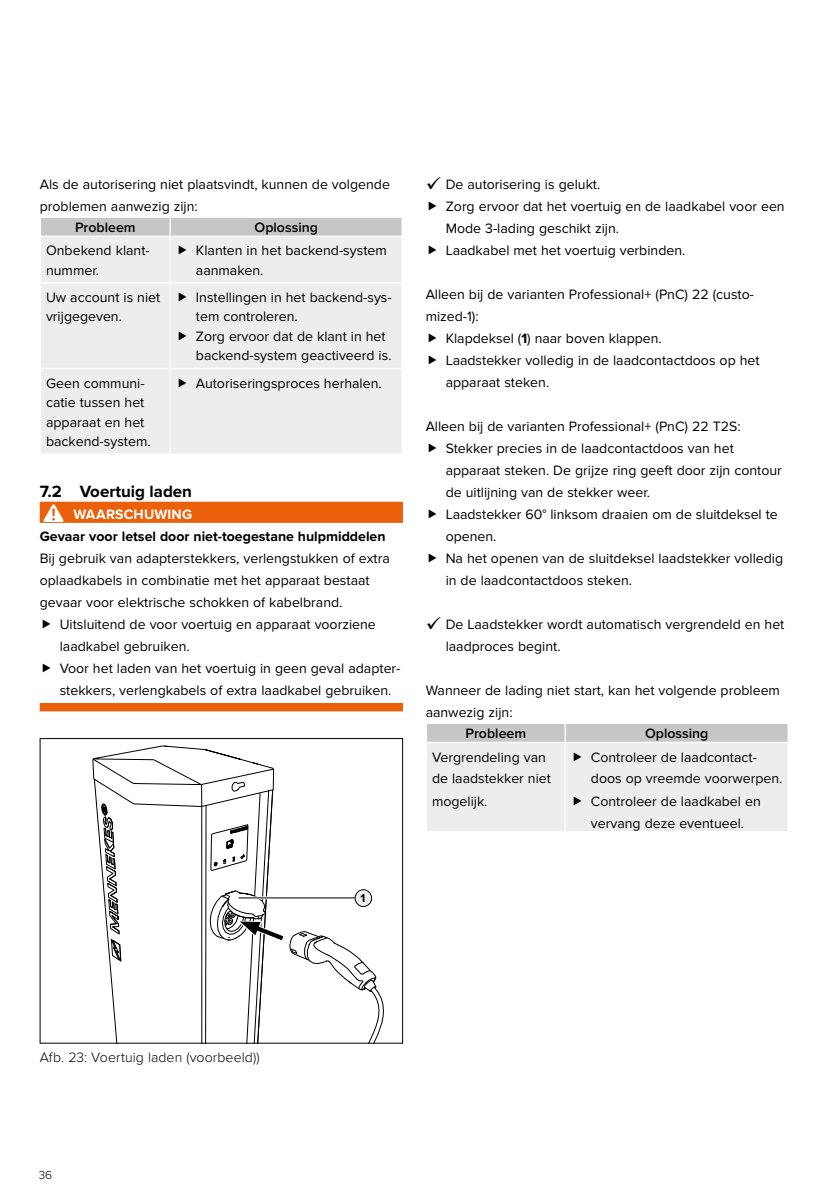
<style>
.page{position:relative;width:840px;height:1191px;background:#fff}
.page>*{position:absolute;margin:0;border:0;box-sizing:border-box;transform-origin:0 0}
.t1{font:700 17px "Proxima Nova";color:#000}
.t2{font:14px/22px "Proxima Nova";color:#000}
.t3{font:700 14px "Proxima Nova";color:#000}
.t4{font:600 14px "Proxima Nova";color:#000}
.t5{font:300 14px "Proxima Nova";letter-spacing:.005em;color:#000}
.t6{font:700 14px "Proxima Nova";letter-spacing:.01em;color:#fff}
.t7{font:300 12px "Proxima Nova";color:#000}
.t8{font:700 12px "Proxima Nova";color:#000}
.s1{font-weight:700}
</style>
<div class="page">
<div style="left:40px;top:502px;width:363px;height:21px;background:#eb600a"></div>
<div style="left:40px;top:703px;width:363px;height:8px;background:#eb600a"></div>
<div style="left:41px;top:237px;width:360px;height:216px;background:#ededed"></div>
<hr style="left:40px;top:368px;width:130px;height:1px;background:#fff">
<hr style="left:40px;top:282px;width:130px;height:1px;background:#fff">
<div style="left:41px;top:218px;width:361px;height:18px;background:#c6c6c6"></div>
<hr style="left:170px;top:235px;width:233px;height:2px;background:#fff">
<hr style="left:169px;top:237px;width:2px;height:45px;background:#fff">
<hr style="left:170px;top:282px;width:233px;height:1px;background:#fff">
<hr style="left:169px;top:283px;width:2px;height:85px;background:#fff">
<hr style="left:170px;top:368px;width:233px;height:1px;background:#fff">
<hr style="left:169px;top:369px;width:2px;height:84px;background:#fff">
<svg style="left:91px;top:745px;width:297px;height:298px"></svg>
<svg style="left:427px;top:724px;width:361px;height:107px;background:#e6e6e6"></svg>
<svg style="left:179px;top:246px;width:7px;height:9px"></svg>
<svg style="left:179px;top:292px;width:7px;height:9px"></svg>
<svg style="left:179px;top:331px;width:7px;height:9px"></svg>
<svg style="left:179px;top:378px;width:7px;height:9px"></svg>
<p class="t2" style="left:40px;top:174px;width:351px">Als de autorisering niet plaatsvindt, kunnen de volgende problemen aanwezig zijn:</p>
<p class="t4" style="left:75px;top:219px;width:62px">Probleem</p>
<p class="t4" style="left:254px;top:219px;width:65px">Oplossing</p>
<p class="t2" style="left:46px;top:241px;width:105px;line-height:19.4px">Onbekend klant&shy;nummer.</p>
<p class="t2" style="left:196px;top:241px;width:192px;line-height:19.4px">Klanten in het backend-system aanmaken.</p>
<p class="t2" style="left:46px;top:288px;width:116px;line-height:19.4px">Uw account is niet vrijgegeven.</p>
<p class="t2" style="left:196px;top:288px;width:197px;line-height:19.4px">Instellingen in het backend-sys&shy;tem controleren.<br>Zorg ervoor dat de klant in het backend-system geactiveerd is.</p>
<p class="t2" style="left:46px;top:374px;width:106px;line-height:19.4px">Geen communi&shy;catie tussen het apparaat en het backend-system.</p>
<p class="t2" style="left:196px;top:372px;width:187px">Autoriseringsproces herhalen.</p>
<p class="t1" style="left:40px;top:481px;width:154px">7.2 Voertuig laden</p>
<p class="t6" style="left:73px;top:506px;width:120px">WAARSCHUWING</p>
<p class="t3" style="left:40px;top:528px;width:347px">Gevaar voor letsel door niet-toegestane hulpmiddelen</p>
<p class="t2" style="left:40px;top:548px;width:351px">Bij gebruik van adapterstekkers, verlengstukken of extra oplaadkabels in combinatie met het apparaat bestaat gevaar voor elektrische schokken of kabelbrand.</p>
<p class="t2" style="left:60px;top:614px;width:342px">Uitsluitend de voor voertuig en apparaat voorziene laadkabel gebruiken.<br>Voor het laden van het voertuig in geen geval adapter&shy;stekkers, verlengkabels of extra laadkabel gebruiken.</p>
<p class="t8" style="left:360px;top:891px;width:6px">1</p>
<p class="t2" style="left:445px;top:174px;width:340px">De autorisering is gelukt.<br>Zorg ervoor dat het voertuig en de laadkabel voor een Mode 3-lading geschikt zijn.<br>Laadkabel met het voertuig verbinden.</p>
<p class="t2" style="left:425px;top:284px;width:329px">Alleen bij de varianten Professional+ (PnC) 22 (custo-</p>
<p class="t2" style="left:425px;top:306px;width:54px">mized-1):</p>
<p class="t2" style="left:445px;top:328px;width:217px">Klapdeksel (<span class="s1">1</span>) naar boven klappen.</p>
<p class="t2" style="left:445px;top:350px;width:315px">Laadstekker volledig in de laadcontactdoos op het</p>
<p class="t2" style="left:445px;top:372px;width:105px">apparaat steken.</p>
<p class="t2" style="left:445px;top:416px;width:339px;text-indent:-20px">Alleen bij de varianten Professional+ (PnC) 22 T2S:<br>Stekker precies in de laadcontactdoos van het apparaat steken. De grijze ring geeft door zijn contour de uitlijning van de stekker weer.<br>Laadstekker 60° linksom draaien om de sluitdeksel te openen.<br>Na het openen van de sluitdeksel laadstekker volledig in de laadcontactdoos steken.</p>
<p class="t2" style="left:445px;top:614px;width:340px">De Laadstekker wordt automatisch vergrendeld en het laadproces begint.</p>
<p class="t2" style="left:425px;top:680px;width:355px">Wanneer de lading niet start, kan het volgende probleem aanwezig zijn:</p>
<p class="t4" style="left:465px;top:725px;width:62px">Probleem</p>
<p class="t4" style="left:644px;top:725px;width:65px">Oplossing</p>
<p class="t2" style="left:432px;top:747px;width:120px;line-height:21px">Vergrendeling van de laadstekker niet</p>
<p class="t2" style="left:432px;top:790px;width:57px">mogelijk.</p>
<p class="t2" style="left:590px;top:747px;width:193px;line-height:21px">Controleer de laadcontact&shy;doos op vreemde voorwerpen.</p>
<p class="t2" style="left:590px;top:790px;width:171px">Controleer de laadkabel en vervang deze eventueel.</p>
<p class="t5" style="left:40px;top:1049px;width:221px">Afb. 23: Voertuig laden (voorbeeld))</p>
<p class="t7" style="left:39px;top:1168px;width:15px">36</p>
</div>
